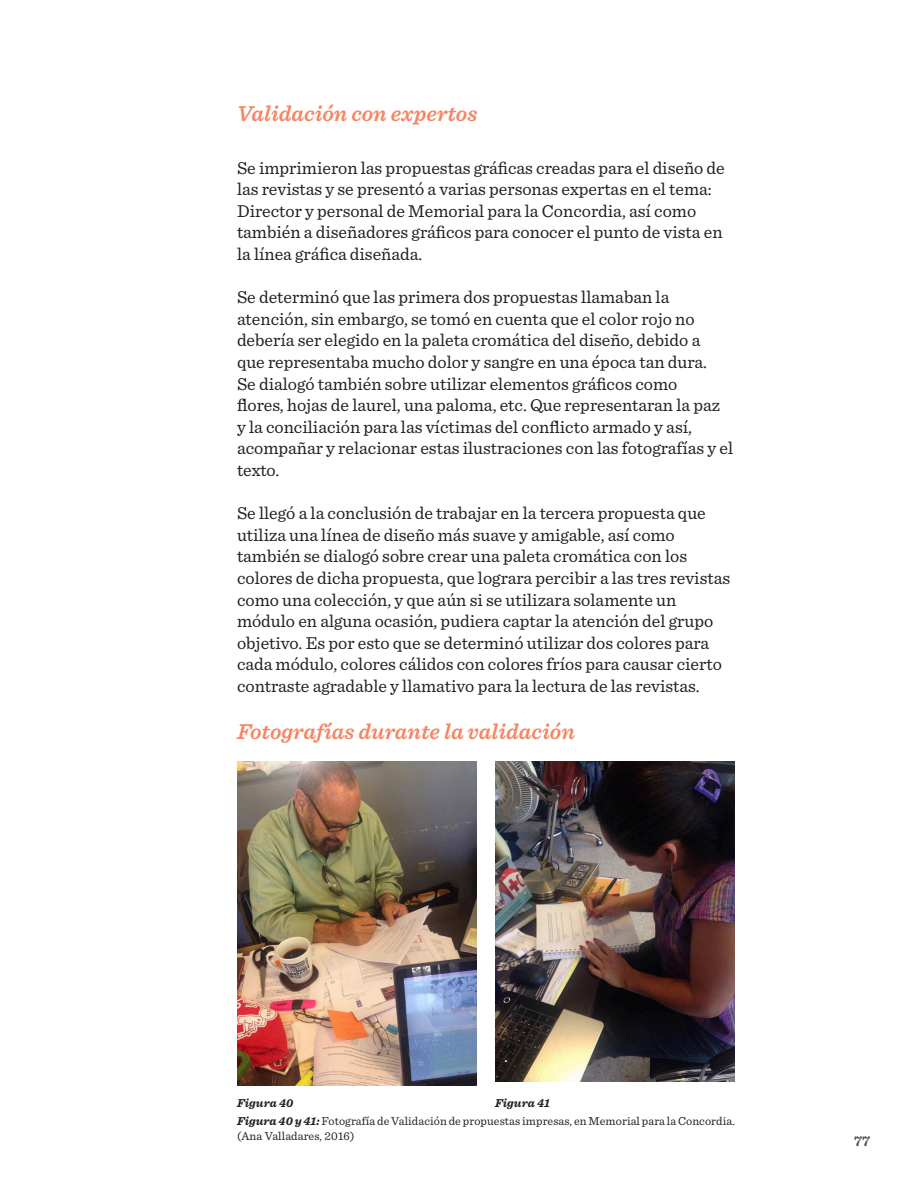
<style>
.page{position:relative;width:918px;height:1188px;background:#fff}
.page>*{position:absolute;margin:0;border:0;box-sizing:border-box;transform-origin:0 0}
.t1{font:italic 600 22.5px "Sentinel";color:#f58663}
.t2{font:18px/21.6px "Sentinel";color:#231f20}
.t3{font:600 15px "Sentinel";color:#4b4c4d}
.t4{font:12px/15px "Sentinel";letter-spacing:.01em;color:#231f20}
.t5{font:italic 700 12px "Sentinel";letter-spacing:.01em;color:#231f20}
.s1{font-weight:700;font-style:italic}
</style>
<div class="page">
<img style="left:237px;top:762px;width:240px;height:323px">
<img style="left:495px;top:762px;width:240px;height:320px">
<p class="t1" style="left:237px;top:96px;width:242px">Validación con expertos</p>
<p class="t2" style="left:237px;top:156px;width:489px">Se imprimieron las propuestas gráficas creadas para el diseño de las revistas y se presentó a varias personas expertas en el tema:<br>Director y personal de Memorial para la Concordia, así como también a diseñadores gráficos para conocer el punto de vista en la línea gráfica diseñada.</p>
<p class="t2" style="left:237px;top:285px;width:498px">Se determinó que las primera dos propuestas llamaban la atención, sin embargo, se tomó en cuenta que el color rojo no debería ser elegido en la paleta cromática del diseño, debido a<br>que representaba mucho dolor y sangre en una época tan dura.<br>Se dialogó también sobre utilizar elementos gráficos como<br>flores, hojas de laurel, una paloma, etc. Que representaran la paz<br>y la conciliación para las víctimas del conflicto armado y así, acompañar y relacionar estas ilustraciones con las fotografías y el texto.</p>
<p class="t2" style="left:237px;top:501px;width:495px">Se llegó a la conclusión de trabajar en la tercera propuesta que utiliza una línea de diseño más suave y amigable, así como también se dialogó sobre crear una paleta cromática con los colores de dicha propuesta, que lograra percibir a las tres revistas como una colección, y que aún si se utilizara solamente un módulo en alguna ocasión, pudiera captar la atención del grupo objetivo. Es por esto que se determinó utilizar dos colores para cada módulo, colores cálidos con colores fríos para causar cierto contraste agradable y llamativo para la lectura de las revistas.</p>
<p class="t1" style="left:237px;top:714px;width:339px">Fotografías durante la validación</p>
<p class="t5" style="left:237px;top:1094px;width:58px">Figura 40</p>
<p class="t5" style="left:495px;top:1094px;width:57px">Figura 41</p>
<p class="t4" style="left:237px;top:1113px;width:499px"><span class="s1">Figura 40 y 41:</span> Fotografía de Validación de propuestas impresas, en Memorial para la Concordia. (Ana Valladares, 2016)</p>
<p class="t3" style="left:854px;top:1129px;width:18px">77</p>
</div>
